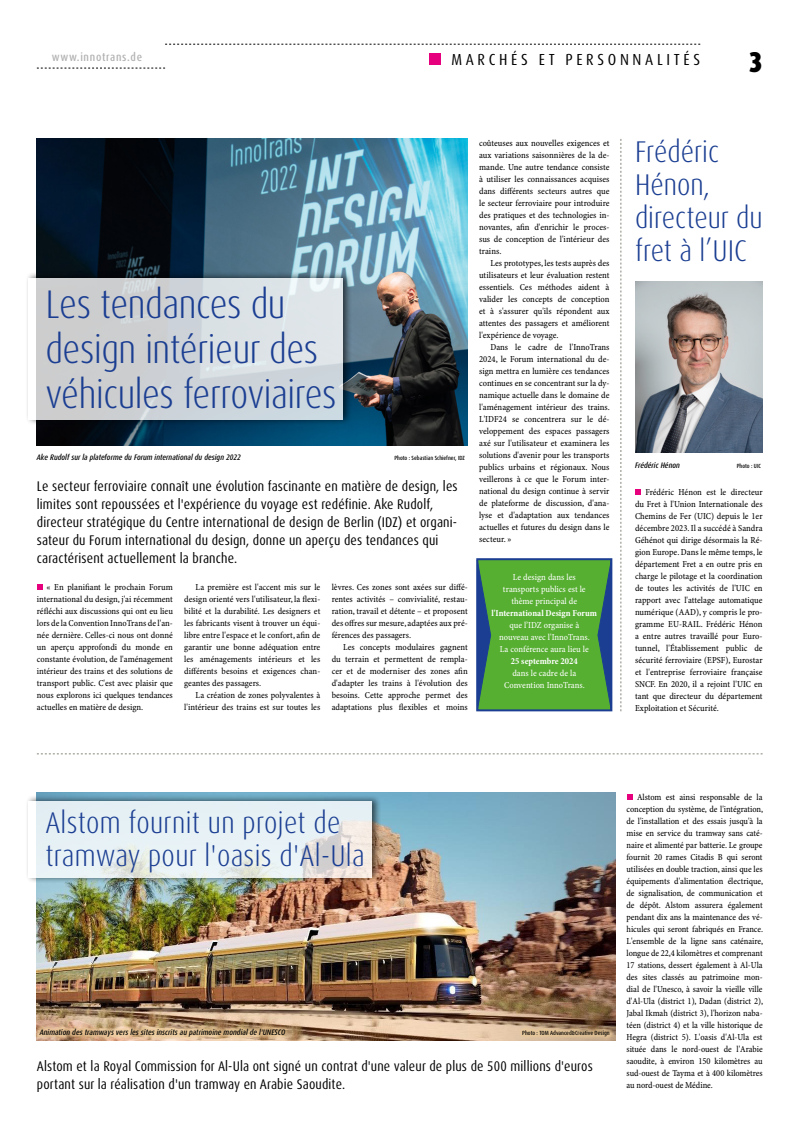
<style>
.page{position:relative;width:808px;height:1134px;background:#fff}
.page>*{position:absolute;margin:0;border:0;box-sizing:border-box;transform-origin:0 0}
.t1{font:300 condensed 40px/45px "Dax OT";letter-spacing:-.01em;color:#1b3e92}
.t2{font:300 condensed 30px/33px "Dax OT";color:#1b3e92}
.t3{font:900 condensed 28.7px "Dax OT";color:#000}
.t4{font:condensed 16px "Dax OT";letter-spacing:.23em;color:#000}
.t5{font:condensed 14px/18px "Dax OT";letter-spacing:.01em;color:#000}
.t6{font:500 condensed 11.6px "Dax OT";letter-spacing:.06em;color:#b3b2b2}
.t7{font:9.2px/12px "Minion Pro Cn Capt";color:#000;text-align:justify}
.t8{font:9.2px/12px "Minion Pro Cn Capt";color:#fff;text-align:center}
.t9{font:700 condensed 9.2px "Minion Pro";letter-spacing:.005em;color:#fff}
.t10{font:italic 500 condensed 8px "Dax OT";color:#000}
.t11{font:500 condensed 6px "Dax OT";color:#000}
</style>
<div class="page">
<svg style="left:165px;top:44px;width:535px;height:1px"></svg>
<svg style="left:37px;top:68px;width:128px;height:1px"></svg>
<div style="left:429px;top:53px;width:11px;height:12px;background:#e6007d"></div>
<img style="left:37px;top:792px;width:578px;height:248px">
<div style="left:476px;top:558px;width:136px;height:153px;background:#56af31;border:2px solid #1b3e92"></div>
<svg style="left:597px;top:559px;width:15px;height:153px"></svg>
<svg style="left:476px;top:559px;width:16px;height:153px"></svg>
<svg style="left:621px;top:139px;width:1px;height:572px"></svg>
<div style="left:25px;top:795px;width:356px;height:89px;background:#000;opacity:.75"></div>
<svg style="left:28px;top:801px;width:344px;height:77px;background:#e7eef0"></svg>
<svg style="left:635px;top:489px;width:6px;height:6px"></svg>
<img style="left:635px;top:282px;width:128px;height:171px">
<img style="left:37px;top:139px;width:431px;height:306px">
<svg style="left:37px;top:584px;width:6px;height:6px"></svg>
<svg style="left:37px;top:754px;width:726px;height:1px"></svg>
<svg style="left:627px;top:794px;width:5px;height:6px"></svg>
<div style="left:34px;top:1024px;width:580px;height:18px;background:#eccb97;opacity:.7"></div>
<div style="left:25px;top:271px;width:327px;height:155px;background:#000;opacity:.75"></div>
<svg style="left:28px;top:278px;width:315px;height:142px;background:#d2d7da"></svg>
<p class="t6" style="left:52px;top:50px;width:92px">www.innotrans.de</p>
<h3 class="t4" style="left:451px;top:49px;width:250px">MARCHÉS ET PERSONNALITÉS</h3>
<h3 class="t3" style="left:749px;top:44px;width:16px">3</h3>
<h1 class="t1" style="left:45px;top:282px;width:293px">Les tendances du design intérieur des véhicules ferroviaires</h1>
<p class="t10" style="left:37px;top:452px;width:206px">Ake Rudolf sur la plateforme du Forum international du design 2022</p>
<p class="t11" style="left:394px;top:454px;width:72px">Photo : Sebastian Schiefner, IDZ</p>
<p class="t5" style="left:37px;top:477px;width:422px">Le secteur ferroviaire connaît une évolution fascinante en matière de design, les limites sont repoussées et l'expérience du voyage est redéfinie. Ake Rudolf, directeur stratégique du Centre international de design de Berlin (IDZ) et organi&shy;sateur du Forum international du design, donne un aperçu des tendances qui caractérisent actuellement la branche.</p>
<p class="t7" style="left:332px;top:581px;width:138px">lèvres. Ces zones sont axées sur diffé&shy;rentes activités – convivialité, restau&shy;ration, travail et détente – et proposent des offres sur mesure, adaptées aux pré&shy;férences des passagers.</p>
<p class="t7" style="left:332px;top:641px;width:138px;text-indent:11px">Les concepts modulaires gagnent du terrain et permettent de rempla&shy;cer et de moderniser des zones afin d'adapter les trains à l'évolution des besoins. Cette approche permet des adaptations plus flexibles et moins</p>
<p class="t7" style="left:37px;top:581px;width:138px;text-indent:10px">« En planifiant le prochain Forum international du design, j'ai récemment réfléchi aux discussions qui ont eu lieu lors de la Convention InnoTrans de l'an&shy;née dernière. Celles-ci nous ont donné un aperçu approfondi du monde en constante évolution, de l'aménagement intérieur des trains et des solutions de transport public. C'est avec plaisir que nous explorons ici quelques tendances actuelles en matière de design.</p>
<p class="t7" style="left:184px;top:581px;width:138px;text-indent:11px">La première est l'accent mis sur le design orienté vers l'utilisateur, la flexi&shy;bilité et la durabilité. Les designers et les fabricants visent à trouver un équi&shy;libre entre l'espace et le confort, afin de garantir une bonne adéquation entre les aménagements intérieurs et les différents besoins et exigences chan&shy;geantes des passagers.</p>
<p class="t7" style="left:184px;top:689px;width:138px;text-align:right">La création de zones polyvalentes à l'intérieur des trains est sur toutes les</p>
<p class="t7" style="left:479px;top:137px;width:132px">coûteuses aux nouvelles exigences et aux variations saisonnières de la de&shy;mande. Une autre tendance consiste à utiliser les connaissances acquises dans différents secteurs autres que le secteur ferroviaire pour introduire des pratiques et des technologies in&shy;novantes, afin d'enrichir le proces&shy;sus de conception de l'intérieur des trains.</p>
<p class="t7" style="left:479px;top:257px;width:132px;text-indent:11px">Les prototypes, les tests auprès des utilisateurs et leur évaluation restent essentiels. Ces méthodes aident à valider les concepts de conception et à s'assurer qu'ils répondent aux attentes des passagers et améliorent l'expérience de voyage.</p>
<p class="t7" style="left:479px;top:341px;width:132px;text-indent:11px">Dans le cadre de l'InnoTrans 2024, le Forum international du de&shy;sign mettra en lumière ces tendances continues en se concentrant sur la dy&shy;namique actuelle dans le domaine de l'aménagement intérieur des trains.<br>L'IDF24 se concentrera sur le dé&shy;veloppement des espaces passagers axé sur l'utilisateur et examinera les solutions d'avenir pour les transports publics urbains et régionaux. Nous veillerons à ce que le Forum inter&shy;national du design continue à servir de plateforme de discussion, d'ana&shy;lyse et d'adaptation aux tendances actuelles et futures du design dans le secteur. »</p>
<p class="t8" style="left:503px;top:571px;width:84px">Le design dans les transports publics est le thème principal de</p>
<p class="t9" style="left:491px;top:607px;width:107px">l'International Design Forum</p>
<p class="t8" style="left:499px;top:619px;width:92px">que l’IDZ organise à nouveau avec l'InnoTrans.<br>La conférence aura lieu le</p>
<p class="t9" style="left:511px;top:655px;width:68px">25 septembre 2024</p>
<p class="t8" style="left:504px;top:667px;width:82px">dans le cadre de la<br>Convention InnoTrans.</p>
<h2 class="t2" style="left:635px;top:136px;width:129px">Frédéric<br>Hénon, directeur du fret à l’UIC</h2>
<p class="t10" style="left:635px;top:460px;width:46px">Frédéric Hénon</p>
<p class="t11" style="left:737px;top:462px;width:26px">Photo : UIC</p>
<p class="t7" style="left:635px;top:487px;width:129px;text-indent:10px">Frédéric Hénon est le directeur du Fret à l'Union Internationale des Chemins de Fer (UIC) depuis le 1er décembre 2023. Il a succédé à Sandra Géhénot qui dirige désormais la Ré&shy;gion Europe. Dans le même temps, le département Fret a en outre pris en charge le pilotage et la coordination de toutes les activités de l'UIC en rapport avec l'attelage automatique numérique (AAD), y compris le pro&shy;gramme EU-RAIL. Frédéric Hénon a entre autres travaillé pour Euro&shy;tunnel, l'Établissement public de sécurité ferroviaire (EPSF), Eurostar et l'entreprise ferroviaire française SNCF. En 2020, il a rejoint l'UIC en tant que directeur du département Exploitation et Sécurité.</p>
<h2 class="t2" style="left:45px;top:806px;width:321px">Alstom fournit un projet de tramway pour l'oasis d'Al-Ula</h2>
<p class="t10" style="left:40px;top:1027px;width:247px">Animation des tramways vers les sites inscrits au patrimoine mondial de l'UNESCO</p>
<p class="t11" style="left:522px;top:1029px;width:89px">Photo : TOM Advanced&amp;Creative Design</p>
<h3 class="t5" style="left:37px;top:1057px;width:557px">Alstom et la Royal Commission for Al-Ula ont signé un contrat d'une valeur de plus de 500 millions d'euros portant sur la réalisation d'un tramway en Arabie Saoudite.</h3>
<p class="t7" style="left:626px;top:791px;width:138px;text-indent:10px">Alstom est ainsi responsable de la conception du système, de l'intégration, de l'installation et des essais jusqu'à la mise en service du tramway sans caté&shy;naire et alimenté par batterie. Le groupe fournit 20 rames Citadis B qui seront utilisées en double traction, ainsi que les équipements d'alimentation électrique, de signalisation, de communication et de dépôt. Alstom assurera également pendant dix ans la maintenance des vé&shy;hicules qui seront fabriqués en France.<br>L'ensemble de la ligne sans caténaire, longue de 22,4 kilomètres et comprenant 17 stations, dessert également à Al-Ula des sites classés au patrimoine mon&shy;dial de l'Unesco, à savoir la vieille ville d'Al-Ula (district 1), Dadan (district 2), Jabal Ikmah (district 3), l'horizon naba&shy;téen (district 4) et la ville historique de Hegra (district 5). L'oasis d'Al-Ula est située dans le nord-ouest de l'Arabie saoudite, à environ 150 kilomètres au sud-ouest de Tayma et à 400 kilomètres au nord-ouest de Médine.</p>
</div>
